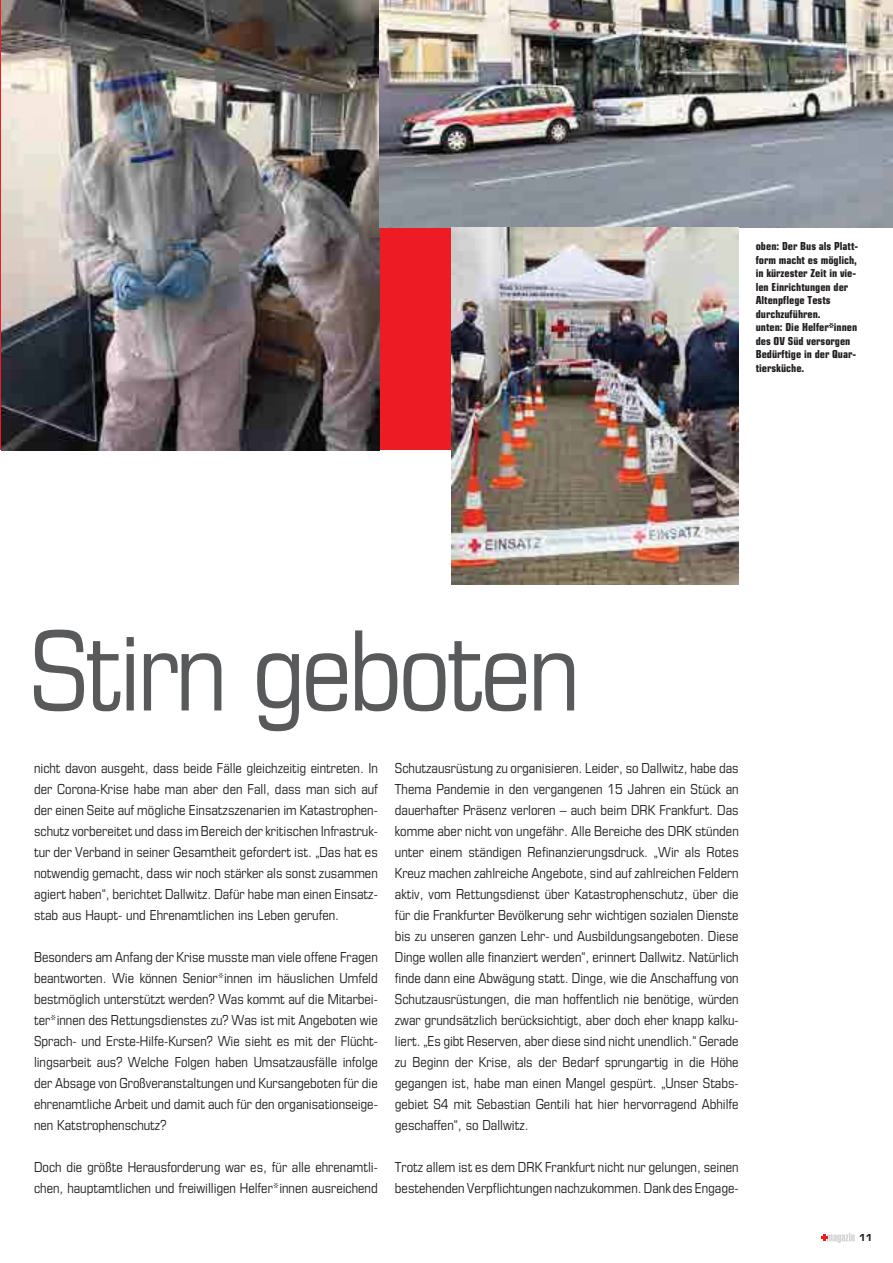
<style>
.page{position:relative;width:893px;height:1263px;background:#fff}
.page>*{position:absolute;margin:0;border:0;box-sizing:border-box;transform-origin:0 0}
.t1{font:120px "Eurostile OT Cond";letter-spacing:-.03em;color:#58595b}
.t2{font:15px/21px "Eurostile OT Cond";color:#231f20;text-align:justify}
.t3{font:800 12px/13.5px "Eurostile OT Cond";color:#231f20}
.t4{font:800 10.5px "Eurostile OT";color:#231f20}
</style>
<div class="page">
<div style="left:0;top:0;width:663px;height:450px;background:#ed1c24"></div>
<svg style="left:821px;top:1233px;width:33px;height:10px"></svg>
<img style="left:1px;top:0;width:378px;height:450px">
<img style="left:379px;top:0;width:513px;height:228px">
<img style="left:451px;top:228px;width:287px;height:357px">
<p class="t3" style="left:755px;top:240px;width:104px">oben: Der Bus als Platt&shy;form macht es möglich, in kürzester Zeit in vie&shy;len Einrichtungen der<br>Altenpflege Tests durchzuführen.<br>unten: Die Helfer*innen des OV Süd versorgen<br>Bedürftige in der Quar&shy;tiersküche.</p>
<h1 class="t1" style="left:29px;top:624px;width:552px">Stirn geboten</h1>
<p class="t2" style="left:34px;top:759px;width:345px">nicht davon ausgeht, dass beide Fälle gleichzeitig eintreten. In der Corona-Krise habe man aber den Fall, dass man sich auf der einen Seite auf mögliche Einsatzszenarien im Katastrophen&shy;schutz vorbereitet und dass im Bereich der kritischen Infrastruk&shy;tur der Verband in seiner Gesamtheit gefordert ist. „Das hat es notwendig gemacht, dass wir noch stärker als sonst zusammen agiert haben“, berichtet Dallwitz. Dafür habe man einen Einsatz&shy;stab aus Haupt- und Ehrenamtlichen ins Leben gerufen.</p>
<p class="t2" style="left:34px;top:948px;width:345px">Besonders am Anfang der Krise musste man viele offene Fragen beantworten. Wie können Senior*innen im häuslichen Umfeld bestmöglich unterstützt werden? Was kommt auf die Mitarbei&shy;ter*innen des Rettungsdienstes zu? Was ist mit Angeboten wie Sprach- und Erste-Hilfe-Kursen? Wie sieht es mit der Flücht&shy;lingsarbeit aus? Welche Folgen haben Umsatzausfälle infolge der Absage von Großveranstaltungen und Kursangeboten für die ehrenamtliche Arbeit und damit auch für den organisationseige&shy;nen Katstrophenschutz?</p>
<p class="t2" style="left:34px;top:1158px;width:345px">Doch die größte Herausforderung war es, für alle ehrenamtli&shy;chen, hauptamtlichen und freiwilligen Helfer*innen ausreichend</p>
<p class="t2" style="left:395px;top:759px;width:345px">Schutzausrüstung zu organisieren. Leider, so Dallwitz, habe das Thema Pandemie in den vergangenen 15 Jahren ein Stück an dauerhafter Präsenz verloren – auch beim DRK Frankfurt. Das komme aber nicht von ungefähr. Alle Bereiche des DRK stünden unter einem ständigen Refinanzierungsdruck. „Wir als Rotes Kreuz machen zahlreiche Angebote, sind auf zahlreichen Feldern aktiv, vom Rettungsdienst über Katastrophenschutz, über die für die Frankfurter Bevölkerung sehr wichtigen sozialen Dienste bis zu unseren ganzen Lehr- und Ausbildungsangeboten. Diese Dinge wollen alle finanziert werden“, erinnert Dallwitz. Natürlich finde dann eine Abwägung statt. Dinge, wie die Anschaffung von Schutzausrüstungen, die man hoffentlich nie benötige, würden zwar grundsätzlich berücksichtigt, aber doch eher knapp kalku&shy;liert. „Es gibt Reserven, aber diese sind nicht unendlich.“ Gerade zu Beginn der Krise, als der Bedarf sprungartig in die Höhe gegangen ist, habe man einen Mangel gespürt. „Unser Stabs&shy;gebiet S4 mit Sebastian Gentili hat hier hervorragend Abhilfe geschaffen“, so Dallwitz.</p>
<p class="t2" style="left:395px;top:1158px;width:345px">Trotz allem ist es dem DRK Frankfurt nicht nur gelungen, seinen bestehenden Verpflichtungen nachzukommen. Dank des Engage-</p>
<p class="t4" style="left:859px;top:1234px;width:15px">11</p>
</div>
